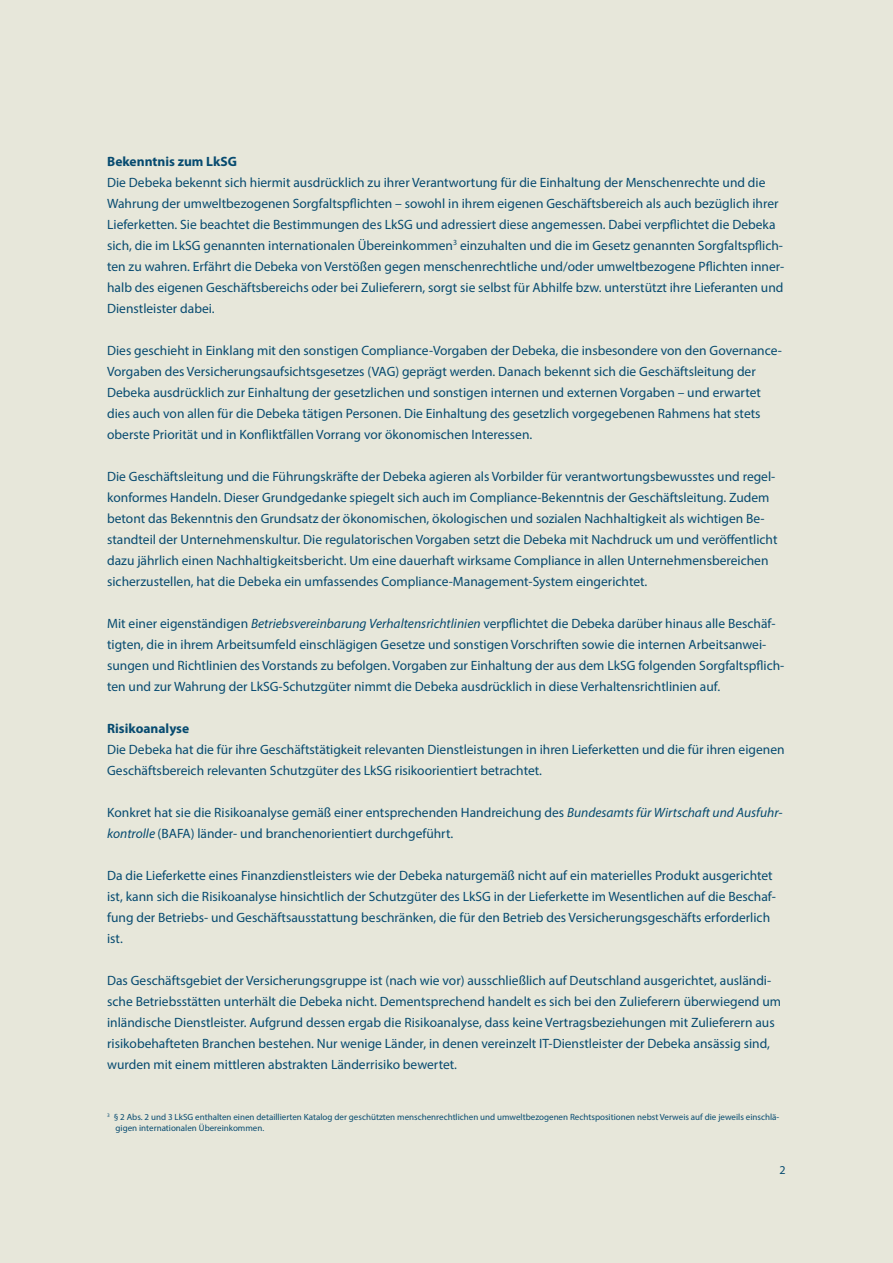
<style>
.page{position:relative;width:893px;height:1263px;background:#e7e7da}
.page>*{position:absolute;margin:0;border:0;box-sizing:border-box;transform-origin:0 0}
.t1{font:13.5px/21px "Myriad Pro";color:#074b70}
.t2{font:700 13.5px "Myriad Pro";color:#074b70}
.t3{font:12px "Myriad Pro";color:#074b70}
.t4{font:9px/10.8px "Myriad Pro";color:#074b70}
.s1{font-style:italic}
</style>
<div class="page">
<p class="t2" style="left:107px;top:152px;width:131px">Bekenntnis zum LkSG</p>
<p class="t1" style="left:107px;top:171px;width:679px">Die Debeka bekennt sich hiermit ausdrücklich zu ihrer Verantwortung für die Einhaltung der Menschenrechte und die Wahrung der umweltbezogenen Sorgfaltspflichten – sowohl in ihrem eigenen Geschäftsbereich als auch bezüglich ihrer Lieferketten. Sie beachtet die Bestimmungen des LkSG und adressiert diese angemessen. Dabei verpflichtet die Debeka sich, die im LkSG genannten internationalen Übereinkommen<sup>3</sup> einzuhalten und die im Gesetz genannten Sorgfaltspflich&shy;ten zu wahren. Erfährt die Debeka von Verstößen gegen menschenrechtliche und/oder umweltbezogene Pflichten inner&shy;halb des eigenen Geschäftsbereichs oder bei Zulieferern, sorgt sie selbst für Abhilfe bzw. unterstützt ihre Lieferanten und Dienstleister dabei.</p>
<p class="t1" style="left:107px;top:339px;width:676px">Dies geschieht in Einklang mit den sonstigen Compliance-Vorgaben der Debeka, die insbesondere von den Governance-Vorgaben des Versicherungsaufsichtsgesetzes (VAG) geprägt werden. Danach bekennt sich die Geschäftsleitung der Debeka ausdrücklich zur Einhaltung der gesetzlichen und sonstigen internen und externen Vorgaben – und erwartet dies auch von allen für die Debeka tätigen Personen. Die Einhaltung des gesetzlich vorgegebenen Rahmens hat stets oberste Priorität und in Konfliktfällen Vorrang vor ökonomischen Interessen.</p>
<p class="t1" style="left:107px;top:465px;width:672px">Die Geschäftsleitung und die Führungskräfte der Debeka agieren als Vorbilder für verantwortungsbewusstes und regel&shy;konformes Handeln. Dieser Grundgedanke spiegelt sich auch im Compliance-Bekenntnis der Geschäftsleitung. Zudem betont das Bekenntnis den Grundsatz der ökonomischen, ökologischen und sozialen Nachhaltigkeit als wichtigen Be&shy;standteil der Unternehmenskultur. Die regulatorischen Vorgaben setzt die Debeka mit Nachdruck um und veröffentlicht dazu jährlich einen Nachhaltigkeitsbericht. Um eine dauerhaft wirksame Compliance in allen Unternehmensbereichen sicherzustellen, hat die Debeka ein umfassendes Compliance-Management-System eingerichtet.</p>
<p class="t1" style="left:107px;top:612px;width:679px">Mit einer eigenständigen <span class="s1">Betriebsvereinbarung Verhaltensrichtlinien</span> verpflichtet die Debeka darüber hinaus alle Beschäf&shy;tigten, die in ihrem Arbeitsumfeld einschlägigen Gesetze und sonstigen Vorschriften sowie die internen Arbeitsanwei&shy;sungen und Richtlinien des Vorstands zu befolgen. Vorgaben zur Einhaltung der aus dem LkSG folgenden Sorgfaltspflich&shy;ten und zur Wahrung der LkSG-Schutzgüter nimmt die Debeka ausdrücklich in diese Verhaltensrichtlinien auf.</p>
<p class="t2" style="left:107px;top:719px;width:84px">Risikoanalyse</p>
<p class="t1" style="left:107px;top:738px;width:679px">Die Debeka hat die für ihre Geschäftstätigkeit relevanten Dienstleistungen in ihren Lieferketten und die für ihren eigenen<br>Geschäftsbereich relevanten Schutzgüter des LkSG risikoorientiert betrachtet.</p>
<p class="t1" style="left:107px;top:801px;width:677px">Konkret hat sie die Risikoanalyse gemäß einer entsprechenden Handreichung des <span class="s1">Bundesamts für Wirtschaft und Ausfuhr&shy;kontrolle</span> (BAFA) länder- und branchenorientiert durchgeführt.</p>
<p class="t1" style="left:107px;top:864px;width:670px">Da die Lieferkette eines Finanzdienstleisters wie der Debeka naturgemäß nicht auf ein materielles Produkt ausgerichtet ist, kann sich die Risikoanalyse hinsichtlich der Schutzgüter des LkSG in der Lieferkette im Wesentlichen auf die Beschaf&shy;fung der Betriebs- und Geschäftsausstattung beschränken, die für den Betrieb des Versicherungsgeschäfts erforderlich ist.</p>
<p class="t1" style="left:107px;top:969px;width:675px">Das Geschäftsgebiet der Versicherungsgruppe ist (nach wie vor) ausschließlich auf Deutschland ausgerichtet, ausländi&shy;sche Betriebsstätten unterhält die Debeka nicht. Dementsprechend handelt es sich bei den Zulieferern überwiegend um inländische Dienstleister. Aufgrund dessen ergab die Risikoanalyse, dass keine Vertragsbeziehungen mit Zulieferern aus risikobehafteten Branchen bestehen. Nur wenige Länder, in denen vereinzelt IT-Dienstleister der Debeka ansässig sind, wurden mit einem mittleren abstrakten Länderrisiko bewertet.</p>
<p class="t4" style="left:116px;top:1112px;width:665px;text-indent:-9px"><sup>3</sup> § 2 Abs. 2 und 3 LkSG enthalten einen detaillierten Katalog der geschützten menschenrechtlichen und umweltbezogenen Rechtspositionen nebst Verweis auf die jeweils einschlä&shy;gigen internationalen Übereinkommen.</p>
<p class="t3" style="left:779px;top:1163px;width:8px">2</p>
</div>
